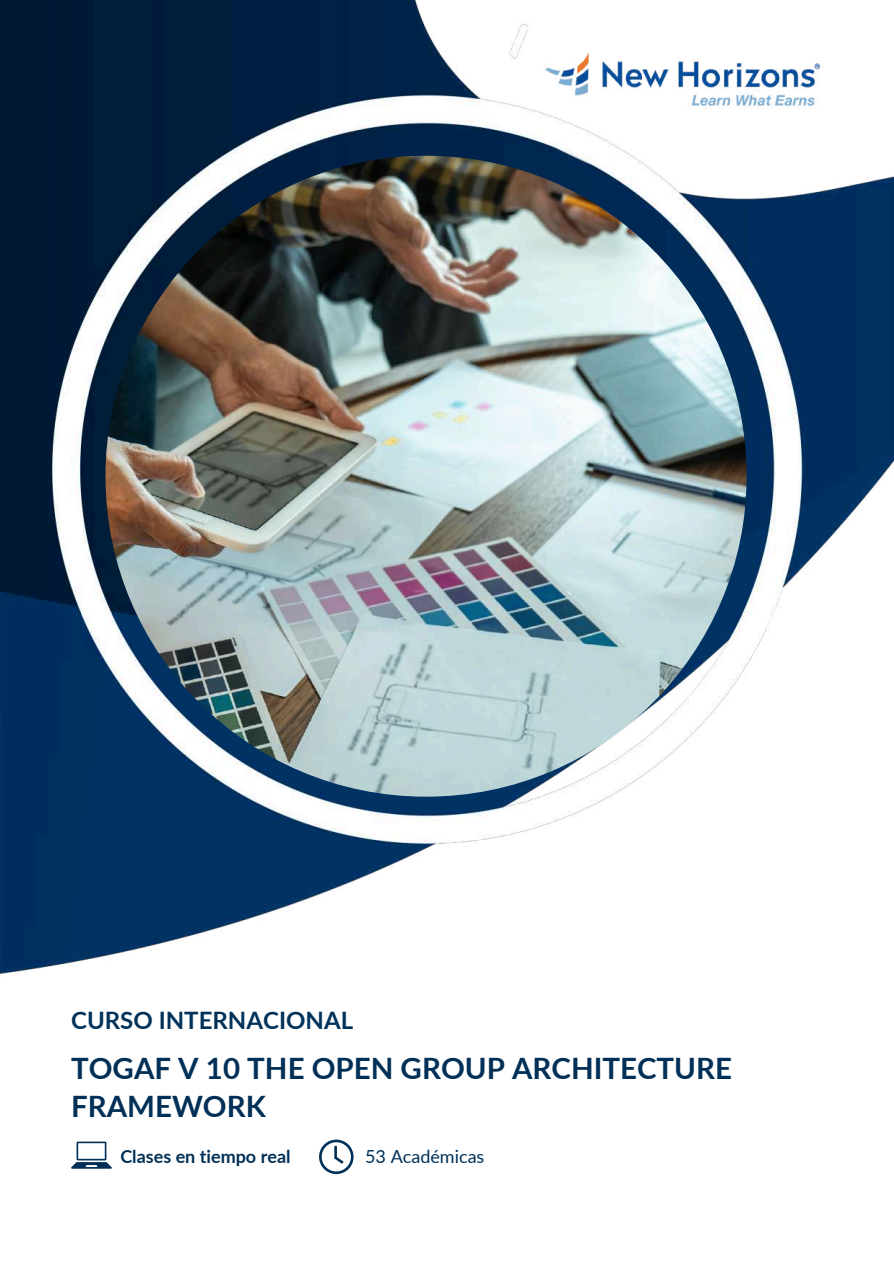
<style>
.page{position:relative;width:894px;height:1264px;background:#fff}
.page>*{position:absolute;margin:0;border:0;box-sizing:border-box;transform-origin:0 0}
.t1{font:700 29.4px/37.2px "Lato";color:#003057}
.t2{font:700 24px "Lato";color:#00325a}
.t3{font:700 18px "Lato";color:#003057}
.t4{font:18px "Lato";color:#003057}
</style>
<div class="page">
<img style="left:0;top:0;width:893px;height:974px">
<img style="left:531px;top:34px;width:309px;height:94px">
<svg style="left:71px;top:1141px;width:41px;height:27px"></svg>
<svg style="left:319px;top:1139px;width:34px;height:35px"></svg>
<img style="left:105px;top:156px;width:641px;height:640px;border-radius:50%">
<p class="t2" style="left:71px;top:1005px;width:283px">CURSO INTERNACIONAL</p>
<p class="t1" style="left:71px;top:1049px;width:662px">TOGAF V 10 THE OPEN GROUP ARCHITECTURE<br>FRAMEWORK</p>
<p class="t3" style="left:120px;top:1145px;width:172px">Clases en tiempo real</p>
<p class="t4" style="left:365px;top:1145px;width:121px">53 Académicas</p>
</div>
